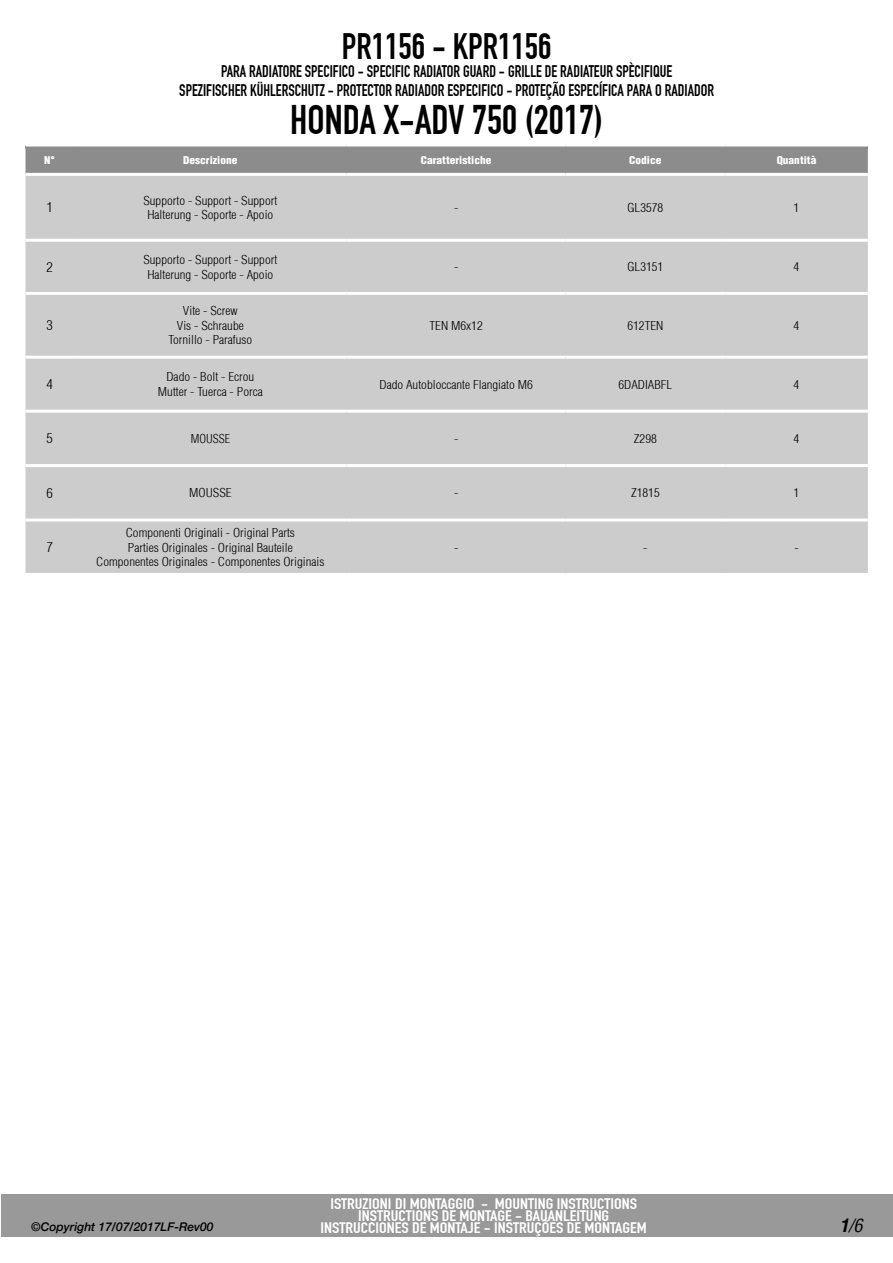
<style>
.page{position:relative;width:893px;height:1263px;background:#fff}
.page>*{position:absolute;margin:0;border:0;box-sizing:border-box;transform-origin:0 0}
.t1{font:40.5px "DIN Engschrift Alternate";color:#000}
.t2{font:36px "DIN Engschrift Alternate";color:#000}
.t3{font:italic condensed 18px "Helvetica";color:#000}
.t4{font:16.5px/19.8px "DIN Engschrift Alternate";color:#000;text-align:center;scale:.95 1}
.t5{font:15px/12px "DIN Engschrift Alternate";color:#fff;text-align:center;scale:1.2 1}
.t6{font:300 condensed 13.5px "Helvetica";color:#000;scale:1.08 1}
.t7{font:300 condensed 12px/14.4px "Helvetica";color:#000;text-align:center;scale:1.08 1}
.t8{font:italic 500 12px "Helvetica Neue";color:#000}
.t9{font:300 condensed 12px "Helvetica";color:#000}
.t10{font:900 condensed 10.5px "Helvetica";color:#fff;scale:1.08 1}
.s1{font-weight:700}
</style>
<div class="page">
<div style="left:1px;top:1194px;width:891px;height:43px;background:#999"></div>
<div style="left:26px;top:147px;width:841px;height:26px;background:#8c8c8c"></div>
<div style="left:26px;top:176px;width:841px;height:397px;background:#ccc"></div>
<hr style="left:26px;top:239px;width:48px;height:3px;background:#fff">
<hr style="left:74px;top:239px;width:273px;height:3px;background:#fff">
<hr style="left:347px;top:239px;width:218px;height:3px;background:#fff">
<hr style="left:565px;top:239px;width:160px;height:3px;background:#fff">
<hr style="left:725px;top:239px;width:142px;height:3px;background:#fff">
<hr style="left:26px;top:292px;width:48px;height:3px;background:#fff">
<hr style="left:74px;top:292px;width:273px;height:3px;background:#fff">
<hr style="left:347px;top:292px;width:218px;height:3px;background:#fff">
<hr style="left:565px;top:292px;width:160px;height:3px;background:#fff">
<hr style="left:725px;top:292px;width:142px;height:3px;background:#fff">
<hr style="left:26px;top:356px;width:48px;height:3px;background:#fff">
<hr style="left:74px;top:356px;width:273px;height:3px;background:#fff">
<hr style="left:347px;top:356px;width:218px;height:3px;background:#fff">
<hr style="left:565px;top:356px;width:160px;height:3px;background:#fff">
<hr style="left:725px;top:356px;width:142px;height:3px;background:#fff">
<hr style="left:26px;top:410px;width:48px;height:3px;background:#fff">
<hr style="left:74px;top:410px;width:273px;height:3px;background:#fff">
<hr style="left:347px;top:410px;width:218px;height:3px;background:#fff">
<hr style="left:565px;top:410px;width:160px;height:3px;background:#fff">
<hr style="left:725px;top:410px;width:142px;height:3px;background:#fff">
<hr style="left:26px;top:464px;width:48px;height:3px;background:#fff">
<hr style="left:74px;top:464px;width:273px;height:3px;background:#fff">
<hr style="left:347px;top:464px;width:218px;height:3px;background:#fff">
<hr style="left:565px;top:464px;width:160px;height:3px;background:#fff">
<hr style="left:725px;top:464px;width:142px;height:3px;background:#fff">
<hr style="left:26px;top:519px;width:48px;height:3px;background:#fff">
<hr style="left:74px;top:519px;width:273px;height:3px;background:#fff">
<hr style="left:347px;top:519px;width:218px;height:3px;background:#fff">
<hr style="left:565px;top:519px;width:160px;height:3px;background:#fff">
<hr style="left:725px;top:519px;width:142px;height:3px;background:#fff">
<h2 class="t2" style="left:342px;top:27px;width:211px">PR1156 - KPR1156</h2>
<h3 class="t4" style="left:179px;top:61px;width:564px">PARA RADIATORE SPECIFICO - SPECIFIC RADIATOR GUARD - GRILLE DE RADIATEUR SPÈCIFIQUE<br>SPEZIFISCHER KÜHLERSCHUTZ - PROTECTOR RADIADOR ESPECIFICO - PROTEÇÃO ESPECÍFICA PARA O RADIADOR</h3>
<h1 class="t1" style="left:290px;top:98px;width:314px">HONDA X-ADV 750 (2017)</h1>
<p class="t10" style="left:44px;top:155px;width:12px">N°</p>
<p class="t10" style="left:183px;top:155px;width:52px">Descrizione</p>
<p class="t10" style="left:421px;top:155px;width:67px">Caratteristiche</p>
<p class="t10" style="left:629px;top:155px;width:31px">Codice</p>
<p class="t10" style="left:776px;top:155px;width:38px">Quantità</p>
<p class="t6" style="left:46px;top:202px;width:7px">1</p>
<p class="t7" style="left:143px;top:194px;width:125px">Supporto - Support - Support<br>Halterung - Soporte - Apoio</p>
<p class="t7" style="left:454px;top:201px;width:5px">-</p>
<p class="t7" style="left:627px;top:201px;width:35px">GL3578</p>
<p class="t7" style="left:793px;top:201px;width:7px">1</p>
<p class="t6" style="left:46px;top:262px;width:7px">2</p>
<p class="t7" style="left:143px;top:253px;width:125px">Supporto - Support - Support<br>Halterung - Soporte - Apoio</p>
<p class="t6" style="left:46px;top:320px;width:7px">3</p>
<p class="t7" style="left:168px;top:305px;width:79px">Vite - Screw<br>Vis - Schraube<br>Tornillo - Parafuso</p>
<p class="t7" style="left:454px;top:261px;width:5px">-</p>
<p class="t7" style="left:627px;top:261px;width:35px">GL3151</p>
<p class="t7" style="left:793px;top:261px;width:7px">4</p>
<p class="t7" style="left:429px;top:319px;width:51px">TEN M6x12</p>
<p class="t7" style="left:627px;top:319px;width:35px">612TEN</p>
<p class="t7" style="left:793px;top:319px;width:7px">4</p>
<p class="t6" style="left:46px;top:379px;width:7px">4</p>
<p class="t7" style="left:158px;top:371px;width:99px">Dado - Bolt - Ecrou<br>Mutter - Tuerca - Porca</p>
<p class="t7" style="left:379px;top:378px;width:143px">Dado Autobloccante Flangiato M6</p>
<p class="t7" style="left:618px;top:378px;width:51px">6DADIABFL</p>
<p class="t7" style="left:793px;top:378px;width:7px">4</p>
<p class="t6" style="left:46px;top:433px;width:7px">5</p>
<p class="t9" style="left:191px;top:434px;width:41px">MOUSSE</p>
<p class="t7" style="left:454px;top:432px;width:5px">-</p>
<p class="t7" style="left:634px;top:432px;width:23px">Z298</p>
<p class="t7" style="left:793px;top:432px;width:7px">4</p>
<p class="t6" style="left:46px;top:487px;width:7px">6</p>
<p class="t7" style="left:189px;top:487px;width:41px">MOUSSE</p>
<p class="t7" style="left:454px;top:487px;width:5px">-</p>
<p class="t7" style="left:631px;top:487px;width:28px">Z1815</p>
<p class="t7" style="left:793px;top:487px;width:7px">1</p>
<p class="t6" style="left:46px;top:542px;width:7px">7</p>
<p class="t7" style="left:96px;top:527px;width:213px">Componenti Originali - Original Parts<br>Parties Originales - Original Bauteile<br>Componentes Originales - Componentes Originais</p>
<p class="t7" style="left:454px;top:541px;width:5px">-</p>
<p class="t7" style="left:643px;top:541px;width:5px">-</p>
<p class="t7" style="left:794px;top:541px;width:5px">-</p>
<p class="t8" style="left:31px;top:1222px;width:184px">©Copyright 17/07/2017LF-Rev00</p>
<p class="t5" style="left:320px;top:1198px;width:273px">ISTRUZIONI DI MONTAGGIO - MOUNTING INSTRUCTIONS<br>INSTRUCTIONS DE MONTAGE - BAUANLEITUNG<br>INSTRUCCIONES DE MONTAJE - INSTRUÇÕES DE MONTAGEM</p>
<h3 class="t3" style="left:839px;top:1215px;width:25px"><span class="s1">1</span>/6</h3>
</div>
